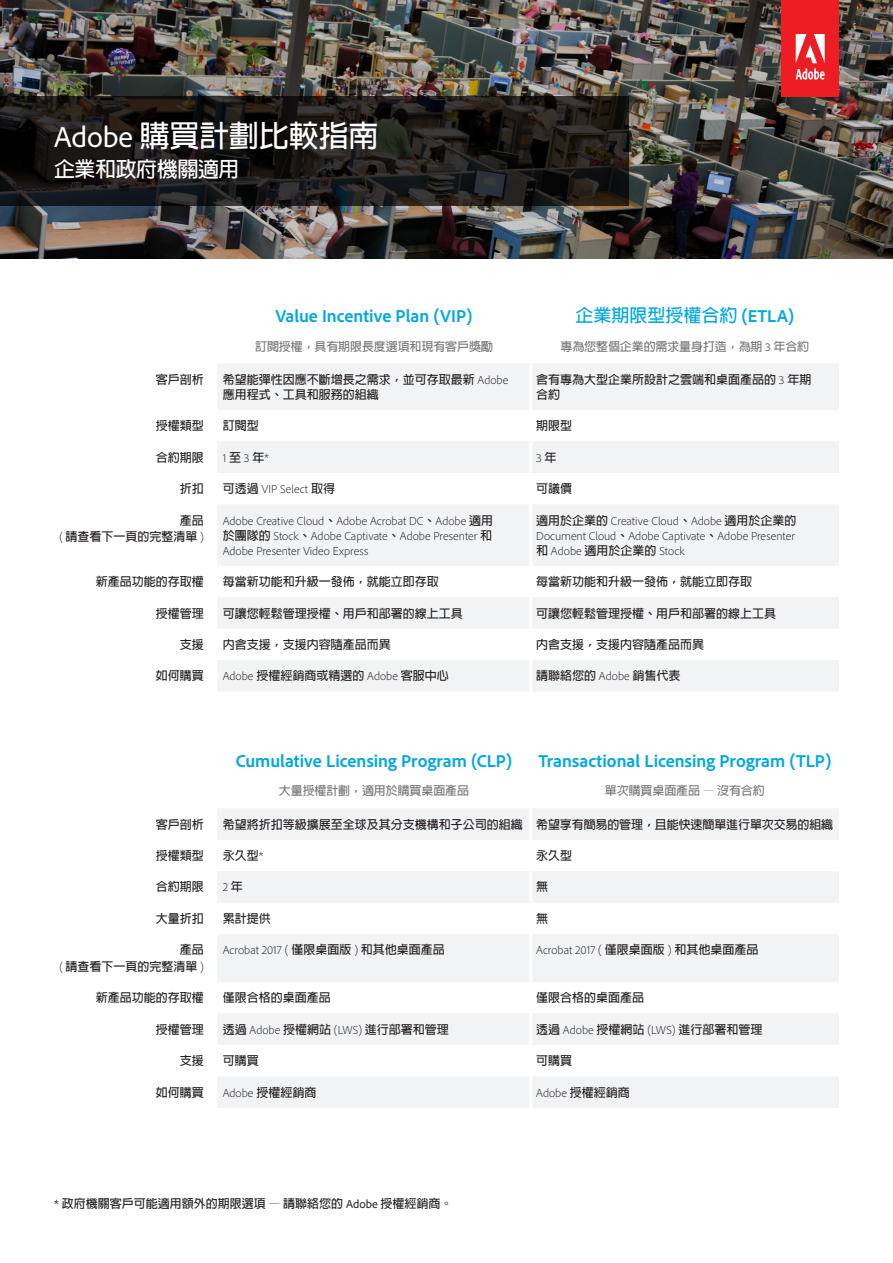
<style>
.page{position:relative;width:893px;height:1263px;background:#fff}
.page>*{position:absolute;margin:0;border:0;box-sizing:border-box;transform-origin:0 0}
.t1{font:700 30px "Adobe Fan Heiti Std";letter-spacing:-.005em;color:#fff}
.t2{font:700 21px "Adobe Fan Heiti Std";letter-spacing:-.02em;color:#fff}
.t3{font:700 18px "Adobe Clean";color:#00a8e2}
.t4{font:700 18px "Adobe Fan Heiti Std";color:#00a8e2}
.t5{font:700 12px/16.5px "Adobe Fan Heiti Std";color:#231f20;text-align:right}
.t6{font:300 12px/15px "Adobe Clean";letter-spacing:.005em;color:#231f20;text-align:justify}
.t7{font:700 12px "Adobe Fan Heiti Std";letter-spacing:-.01em;color:#76787b}
.s1{font-family:"Adobe Clean";font-weight:400}
.s2{font-family:"Adobe Clean"}
.s3{font-family:"Adobe Clean";font-weight:300}
.s4{font-family:"Adobe Fan Heiti Std";font-weight:700}
</style>
<div class="page">
<img style="left:0;top:0;width:893px;height:259px">
<svg style="left:218px;top:809px;width:621px;height:299px;fill:#f2f3f4"></svg>
<hr style="left:529px;top:808px;width:3px;height:32px;background:#fff">
<hr style="left:529px;top:840px;width:3px;height:31px;background:#fff">
<hr style="left:529px;top:871px;width:3px;height:32px;background:#fff">
<hr style="left:529px;top:903px;width:3px;height:31px;background:#fff">
<hr style="left:529px;top:934px;width:3px;height:48px;background:#fff">
<hr style="left:529px;top:982px;width:3px;height:31px;background:#fff">
<hr style="left:529px;top:1013px;width:3px;height:32px;background:#fff">
<hr style="left:529px;top:1045px;width:3px;height:31px;background:#fff">
<hr style="left:529px;top:1076px;width:3px;height:32px;background:#fff">
<svg style="left:218px;top:364px;width:621px;height:327px;fill:#f2f3f4"></svg>
<hr style="left:529px;top:364px;width:3px;height:46px;background:#fff">
<hr style="left:529px;top:410px;width:3px;height:31px;background:#fff">
<hr style="left:529px;top:441px;width:3px;height:32px;background:#fff">
<hr style="left:529px;top:473px;width:3px;height:31px;background:#fff">
<hr style="left:529px;top:504px;width:3px;height:62px;background:#fff">
<hr style="left:529px;top:566px;width:3px;height:31px;background:#fff">
<hr style="left:529px;top:597px;width:3px;height:32px;background:#fff">
<hr style="left:529px;top:629px;width:3px;height:31px;background:#fff">
<hr style="left:529px;top:660px;width:3px;height:32px;background:#fff">
<div style="left:781px;top:0;width:58px;height:97px;background:#ee1d23"></div>
<svg style="left:796px;top:34px;width:29px;height:46px"></svg>
<svg style="left:0;top:97px;width:629px;height:109px;background:#1a1817"></svg>
<h1 class="t1" style="left:54px;top:118px;width:326px"><span class="s1">Adobe</span> 購買計劃比較指南</h1>
<h2 class="t2" style="left:54px;top:157px;width:187px">企業和政府機關適用</h2>
<h3 class="t3" style="left:276px;top:304px;width:198px">Value Incentive Plan (VIP)</h3>
<h3 class="t4" style="left:575px;top:305px;width:220px">企業期限型授權合約 <span class="s2">(ETLA)</span></h3>
<p class="t7" style="left:255px;top:340px;width:239px">訂閱授權，具有期限長度選項和現有客戶獎勵</p>
<p class="t7" style="left:560px;top:340px;width:250px">專為您整個企業的需求量身打造，為期 <span class="s1">3</span> 年合約</p>
<p class="t5" style="left:156px;top:372px;width:49px">客戶剖析</p>
<p class="t5" style="left:223px;top:372px;width:287px;line-height:15px;text-align:left">希望能彈性因應不斷增長之需求，並可存取最新 <span class="s3">Adobe</span>應用程式、工具和服務的組織</p>
<p class="t5" style="left:536px;top:372px;width:277px;line-height:15px;text-align:left">含有專為大型企業所設計之雲端和桌面產品的 <span class="s3">3</span> 年期合約</p>
<p class="t5" style="left:156px;top:418px;width:49px">授權類型</p>
<p class="t5" style="left:223px;top:418px;width:37px">訂閱型</p>
<p class="t5" style="left:536px;top:418px;width:37px">期限型</p>
<p class="t5" style="left:156px;top:449px;width:49px">合約期限</p>
<p class="t6" style="left:223px;top:450px;width:48px">1 <span class="s4">至</span> 3 <span class="s4">年</span>*</p>
<p class="t6" style="left:536px;top:450px;width:22px">3 <span class="s4">年</span></p>
<p class="t5" style="left:180px;top:481px;width:25px">折扣</p>
<p class="t6" style="left:223px;top:481px;width:114px"><span class="s4">可透過</span> VIP Select <span class="s4">取得</span></p>
<p class="t5" style="left:536px;top:481px;width:37px">可議價</p>
<p class="t5" style="left:59px;top:512px;width:146px">產品<br><span class="s3">(</span> 請查看下一頁的完整清單 <span class="s3">)</span></p>
<p class="t6" style="left:223px;top:513px;width:272px">Adobe Creative Cloud<span class="s4">、</span>Adobe Acrobat DC<span class="s4">、</span>Adobe <span class="s4">適用於團隊的</span> Stock<span class="s4">、</span>Adobe Captivate<span class="s4">、</span>Adobe Presenter <span class="s4">和</span>Adobe Presenter Video Express</p>
<p class="t6" style="left:536px;top:513px;width:262px;text-align:left"><span class="s4">適用於企業的</span> Creative Cloud<span class="s4">、</span>Adobe <span class="s4">適用於企業的<br></span>Document Cloud<span class="s4">、</span>Adobe Captivate<span class="s4">、</span>Adobe Presenter<span class="s4">和</span> Adobe <span class="s4">適用於企業的</span> Stock</p>
<p class="t5" style="left:96px;top:574px;width:109px">新產品功能的存取權</p>
<p class="t5" style="left:223px;top:574px;width:217px">每當新功能和升級一發佈，就能立即存取</p>
<p class="t5" style="left:536px;top:574px;width:217px">每當新功能和升級一發佈，就能立即存取</p>
<p class="t5" style="left:156px;top:605px;width:49px">授權管理</p>
<p class="t5" style="left:223px;top:605px;width:241px">可讓您輕鬆管理授權、用戶和部署的線上工具</p>
<p class="t5" style="left:536px;top:605px;width:241px">可讓您輕鬆管理授權、用戶和部署的線上工具</p>
<p class="t5" style="left:180px;top:637px;width:25px">支援</p>
<p class="t5" style="left:223px;top:637px;width:169px">內含支援，支援內容隨產品而異</p>
<p class="t5" style="left:536px;top:637px;width:169px">內含支援，支援內容隨產品而異</p>
<p class="t5" style="left:156px;top:668px;width:49px">如何購買</p>
<p class="t5" style="left:223px;top:668px;width:228px"><span class="s3">Adobe</span> 授權經銷商或精選的 <span class="s3">Adobe</span> 客服中心</p>
<p class="t5" style="left:536px;top:668px;width:146px">請聯絡您的 <span class="s3">Adobe</span> 銷售代表</p>
<h3 class="t3" style="left:236px;top:749px;width:278px">Cumulative Licensing Program (CLP)</h3>
<h3 class="t3" style="left:538px;top:749px;width:294px">Transactional Licensing Program (TLP)</h3>
<p class="t7" style="left:279px;top:783px;width:192px">大量授權計劃，適用於購買桌面產品</p>
<p class="t7" style="left:605px;top:783px;width:161px">單次購買桌面產品 — 沒有合約</p>
<p class="t5" style="left:156px;top:816px;width:49px">客戶剖析</p>
<p class="t5" style="left:223px;top:816px;width:612px">希望將折扣等級擴展至全球及其分支機構和子公司的組織 希望享有簡易的管理，且能快速簡單進行單次交易的組織</p>
<p class="t5" style="left:156px;top:848px;width:49px">授權類型</p>
<p class="t5" style="left:223px;top:848px;width:42px">永久型<span class="s3">*</span></p>
<p class="t5" style="left:536px;top:848px;width:37px">永久型</p>
<p class="t5" style="left:156px;top:879px;width:49px">合約期限</p>
<p class="t6" style="left:223px;top:880px;width:22px">2 <span class="s4">年</span></p>
<p class="t5" style="left:536px;top:879px;width:13px">無</p>
<p class="t5" style="left:156px;top:910px;width:49px">大量折扣</p>
<p class="t5" style="left:223px;top:910px;width:49px">累計提供</p>
<p class="t5" style="left:536px;top:910px;width:13px">無</p>
<p class="t5" style="left:59px;top:942px;width:146px">產品<br><span class="s3">(</span> 請查看下一頁的完整清單 <span class="s3">)</span></p>
<p class="t6" style="left:223px;top:942px;width:224px">Acrobat 2017 ( <span class="s4">僅限桌面版</span> ) <span class="s4">和其他桌面產品</span></p>
<p class="t6" style="left:536px;top:942px;width:224px">Acrobat 2017 ( <span class="s4">僅限桌面版</span> ) <span class="s4">和其他桌面產品</span></p>
<p class="t5" style="left:96px;top:990px;width:109px">新產品功能的存取權</p>
<p class="t5" style="left:223px;top:990px;width:109px">僅限合格的桌面產品</p>
<p class="t5" style="left:536px;top:990px;width:109px">僅限合格的桌面產品</p>
<p class="t5" style="left:156px;top:1021px;width:49px">授權管理</p>
<p class="t5" style="left:223px;top:1021px;width:228px">透過 <span class="s3">Adobe</span> 授權網站 <span class="s3">(LWS)</span> 進行部署和管理</p>
<p class="t5" style="left:536px;top:1021px;width:228px">透過 <span class="s3">Adobe</span> 授權網站 <span class="s3">(LWS)</span> 進行部署和管理</p>
<p class="t5" style="left:180px;top:1053px;width:25px">支援</p>
<p class="t5" style="left:223px;top:1053px;width:37px">可購買</p>
<p class="t5" style="left:536px;top:1053px;width:37px">可購買</p>
<p class="t5" style="left:156px;top:1084px;width:49px">如何購買</p>
<p class="t6" style="left:223px;top:1085px;width:95px">Adobe <span class="s4">授權經銷商</span></p>
<p class="t6" style="left:536px;top:1085px;width:95px">Adobe <span class="s4">授權經銷商</span></p>
<p class="t5" style="left:54px;top:1195px;width:400px"><span class="s1">*</span> 政府機關客戶可能適用額外的期限選項 — 請聯絡您的 <span class="s1">Adobe</span> 授權經銷商。</p>
</div>
